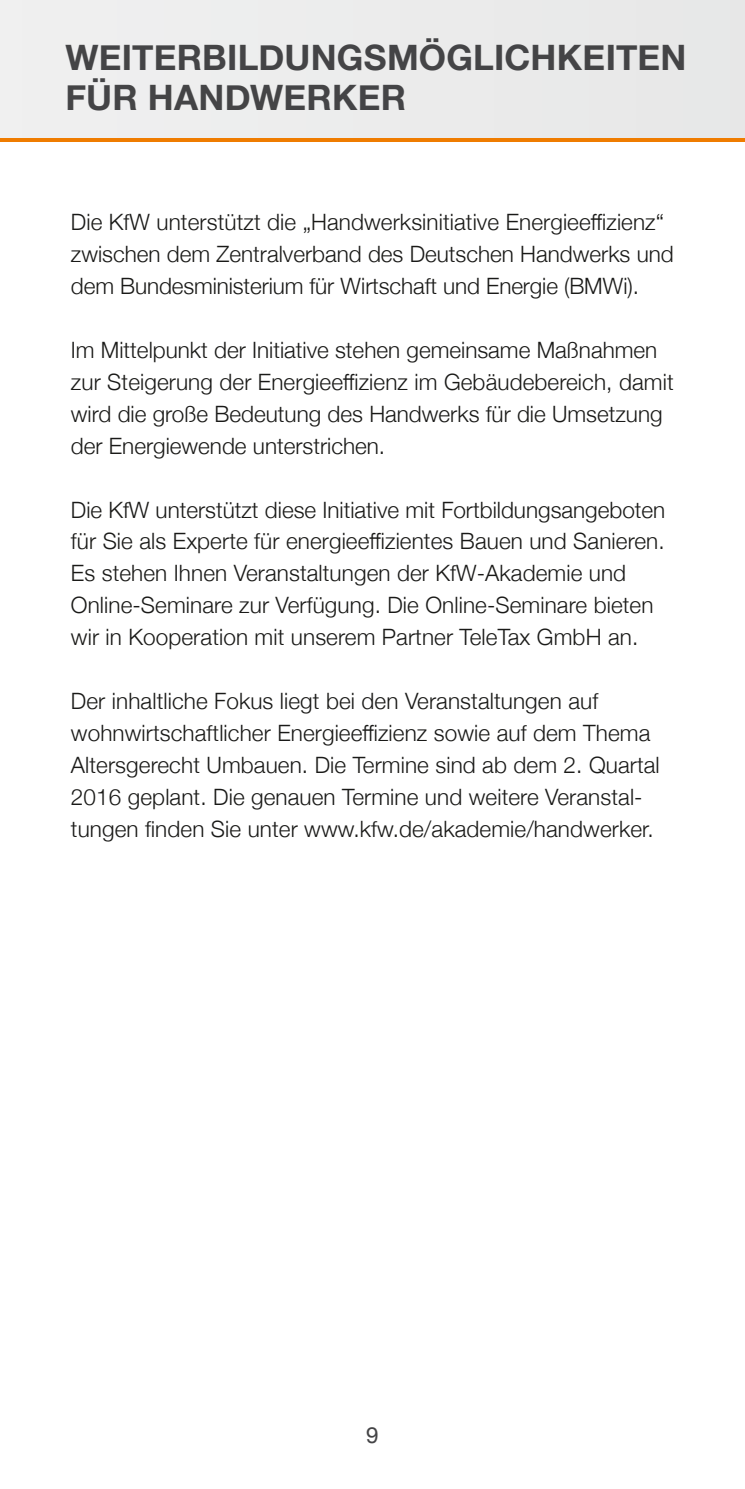
<style>
.page{position:relative;width:745px;height:1489px;background:#fff}
.page>*{position:absolute;margin:0;border:0;box-sizing:border-box;transform-origin:0 0}
.t1{font:700 35px/40px "Helvetica Neue";letter-spacing:.005em;color:#444446}
.t2{font:300 22.5px/32px "Helvetica Neue";letter-spacing:.005em;color:#1a1a18}
.t3{font:22.5px "Helvetica Neue";color:#444446}
</style>
<div class="page">
<div style="left:0;top:0;width:744px;height:138px;background:#ececec"></div>
<hr style="left:0;top:138px;width:744px;height:4px;background:#ef7c00">
<h1 class="t1" style="left:65px;top:38px;width:622px">WEITERBILDUNGSMÖGLICHKEITEN<br>FÜR HANDWERKER</h1>
<p class="t2" style="left:71px;top:205px;width:603px">Die KfW unterstützt die „Handwerksinitiative Energieeffizienz“ zwischen dem Zentralverband des Deutschen Handwerks und dem Bundesministerium für Wirtschaft und Energie (BMWi).</p>
<p class="t2" style="left:71px;top:333px;width:604px">Im Mittelpunkt der Initiative stehen gemeinsame Maßnahmen zur Steigerung der Energieeffizienz im Gebäudebereich, damit wird die große Bedeutung des Handwerks für die Umsetzung der Energiewende unterstrichen.</p>
<p class="t2" style="left:71px;top:492px;width:595px">Die KfW unterstützt diese Initiative mit Fortbildungsangeboten für Sie als Experte für energieeffizientes Bauen und Sanieren.<br>Es stehen Ihnen Veranstaltungen der KfW-Akademie und Online-Seminare zur Verfügung. Die Online-Seminare bieten wir in Kooperation mit unserem Partner TeleTax GmbH an.</p>
<p class="t2" style="left:71px;top:683px;width:590px">Der inhaltliche Fokus liegt bei den Veranstaltungen auf wohnwirtschaftlicher Energieeffizienz sowie auf dem Thema Altersgerecht Umbauen. Die Termine sind ab dem 2. Quartal 2016 geplant. Die genauen Termine und weitere Veranstal&shy;tungen finden Sie unter www.kfw.de/akademie/handwerker.</p>
<p class="t3" style="left:366px;top:1418px;width:14px">9</p>
</div>
